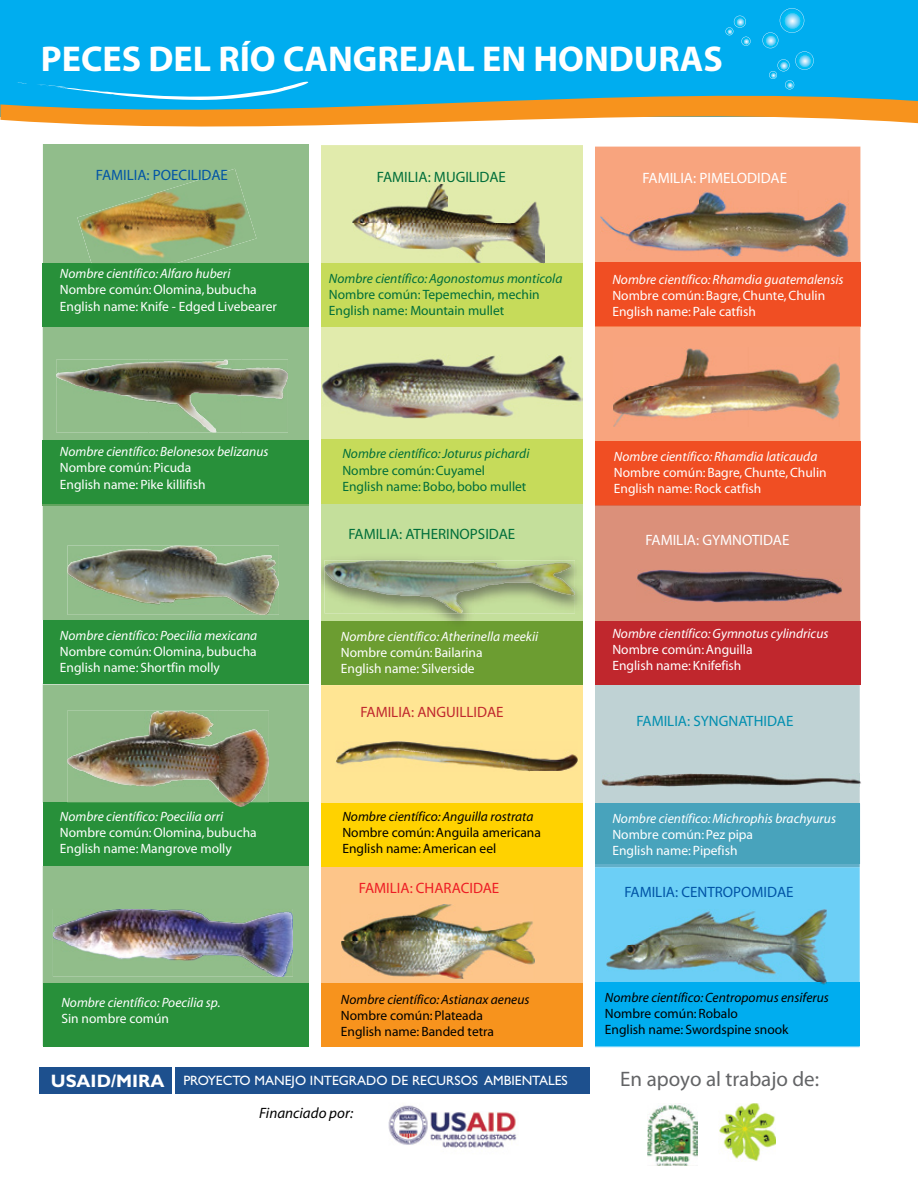
<style>
.page{position:relative;width:918px;height:1188px;background:#fff}
.page>*{position:absolute;margin:0;border:0;box-sizing:border-box;transform-origin:0 0}
.t1{font:700 36px "Myriad";color:#fff}
.t2{font:21px "Gill Sans";color:#636466}
.t3{font:15px "Gill Sans";color:#006e3a}
.t4{font:15px "Gill Sans";color:#0054a6}
.t5{font:15px "Gill Sans";color:#fff}
.t6{font:15px "Gill Sans";color:#008eaf}
.t7{font:15px "Gill Sans";color:#c0272d}
.t8{font:15px "Gill Sans";color:#ed1c24}
.t9{font:italic 15px "Myriad";color:#000}
.t10{font:13.5px/16.2px "Myriad";color:#fff}
.t11{font:italic 13.5px "Myriad";color:#fff}
.t12{font:13.5px/16.2px "Myriad";color:#000}
.t13{font:italic 13.5px "Myriad";color:#000}
.t14{font:italic 13.5px "Myriad";color:#006e3a}
.t15{font:13.5px/16.2px "Gill Sans";color:#006e3a}
.t16{font:13.5px "Gill Sans";color:#fff}
.t17{font:13.5px/16.2px "Myriad";color:#006e3a}
.t18{font:13.5px "Gill Sans";color:#fff}
.s1{font-weight:700;font-size:18px}
</style>
<div class="page">
<div style="left:321px;top:867px;width:262px;height:117px;background:#fdc589"></div>
<div style="left:595px;top:147px;width:265px;height:115px;background:#f8a47e"></div>
<div style="left:595px;top:327px;width:265px;height:114px;background:#f8a47e"></div>
<hr style="left:593px;top:325px;width:267px;height:2px;background:#f47c4c">
<div style="left:595px;top:505px;width:265px;height:116px;background:#db907a"></div>
<div style="left:321px;top:685px;width:262px;height:119px;background:#ffe593"></div>
<div style="left:321px;top:145px;width:262px;height:119px;background:#e1ebac"></div>
<div style="left:321px;top:327px;width:262px;height:113px;background:#e1ebac"></div>
<div style="left:321px;top:504px;width:262px;height:48px;background:#c4df9b"></div>
<hr style="left:318px;top:684px;width:266px;height:1px;background:#c7d367">
<div style="left:43px;top:144px;width:266px;height:119px;background:#91bd8b"></div>
<svg style="left:43px;top:327px;width:266px;height:114px;background:#8bb183"></svg>
<div style="left:43px;top:505px;width:266px;height:179px;background:#91bd8b"></div>
<hr style="left:43px;top:504px;width:267px;height:1px;background:#62a45e">
<div style="left:43px;top:685px;width:266px;height:118px;background:#91bd8b"></div>
<svg style="left:43px;top:866px;width:266px;height:118px;background:#86ab85"></svg>
<div style="left:595px;top:684px;width:265px;height:120px;background:#bfd2d4"></div>
<div style="left:595px;top:867px;width:265px;height:180px;background:#6ccff6"></div>
<div style="left:43px;top:803px;width:267px;height:63px;background:#28903a"></div>
<div style="left:43px;top:984px;width:267px;height:63px;background:#28903a"></div>
<div style="left:43px;top:441px;width:267px;height:63px;background:#28903a"></div>
<div style="left:592px;top:983px;width:268px;height:63px;background:#00adef"></div>
<svg style="left:595px;top:864px;width:265px;height:3px"></svg>
<div style="left:592px;top:804px;width:268px;height:60px;background:#48a3bc"></div>
<div style="left:43px;top:620px;width:267px;height:63px;background:#28903a"></div>
<div style="left:42px;top:263px;width:268px;height:64px;background:#28903a"></div>
<div style="left:317px;top:621px;width:268px;height:63px;background:#6c9d31"></div>
<div style="left:318px;top:264px;width:267px;height:63px;background:#c6db5a"></div>
<div style="left:317px;top:804px;width:267px;height:63px;background:#ffd200"></div>
<div style="left:317px;top:984px;width:267px;height:63px;background:#f7931d"></div>
<div style="left:593px;top:262px;width:267px;height:64px;background:#f04e23"></div>
<div style="left:593px;top:441px;width:267px;height:64px;background:#f04e23"></div>
<div style="left:593px;top:621px;width:267px;height:63px;background:#c0272d"></div>
<div style="left:318px;top:440px;width:267px;height:64px;background:#c6db5a"></div>
<div style="left:0;top:0;width:918px;height:116px;background:#00adef"></div>
<svg style="left:0;top:89px;width:918px;height:38px;fill:#f7931d"></svg>
<img style="left:336px;top:741px;width:241px;height:30px">
<img style="left:342px;top:904px;width:193px;height:75px">
<img style="left:353px;top:184px;width:191px;height:80px">
<img style="left:321px;top:355px;width:261px;height:63px">
<img style="left:321px;top:552px;width:262px;height:69px">
<img style="left:460px;top:583px;width:115px;height:30px">
<img style="left:329px;top:576px;width:131px;height:37px">
<img style="left:77px;top:169px;width:179px;height:94px">
<img style="left:637px;top:570px;width:205px;height:32px">
<img style="left:216px;top:392px;width:72px;height:40px">
<img style="left:216px;top:374px;width:72px;height:2px">
<img style="left:56px;top:372px;width:160px;height:24px">
<img style="left:102px;top:396px;width:114px;height:36px">
<img style="left:67px;top:546px;width:212px;height:69px">
<img style="left:67px;top:547px;width:197px;height:68px">
<img style="left:250px;top:762px;width:19px;height:41px">
<img style="left:67px;top:711px;width:202px;height:51px">
<img style="left:67px;top:754px;width:183px;height:49px">
<img style="left:233px;top:803px;width:16px;height:4px">
<svg style="left:762px;top:8px;width:52px;height:81px"></svg>
<svg style="left:725px;top:16px;width:26px;height:30px"></svg>
<img style="left:280px;top:935px;width:13px;height:42px">
<img style="left:53px;top:927px;width:227px;height:50px">
<img style="left:602px;top:774px;width:258px;height:12px">
<img style="left:607px;top:909px;width:220px;height:75px">
<svg style="left:36px;top:81px;width:277px;height:19px"></svg>
<img style="left:719px;top:1103px;width:57px;height:58px">
<img style="left:648px;top:1104px;width:50px;height:61px">
<img style="left:600px;top:190px;width:249px;height:66px">
<img style="left:613px;top:347px;width:227px;height:80px">
<div style="left:309px;top:134px;width:12px;height:914px;background:#fff"></div>
<div style="left:583px;top:137px;width:11px;height:915px;background:#fff"></div>
<img style="left:388px;top:1105px;width:129px;height:43px">
<div style="left:39px;top:1067px;width:551px;height:27px;background:#1d508e"></div>
<hr style="left:172px;top:1065px;width:3px;height:46px;background:#fff">
<h1 class="t1" style="left:41px;top:40px;width:684px">PECES DEL RÍO CANGREJAL EN HONDURAS</h1>
<p class="t4" style="left:96px;top:166px;width:134px">FAMILIA: POECILIDAE</p>
<p class="t11" style="left:60px;top:267px;width:172px">Nombre científico: Alfaro huberi</p>
<p class="t10" style="left:60px;top:282px;width:219px">Nombre común: Olomina, bubucha<br>English name: Knife - Edged Livebearer</p>
<p class="t11" style="left:60px;top:445px;width:210px">Nombre científico: Belonesox belizanus</p>
<p class="t10" style="left:60px;top:460px;width:147px">Nombre común: Picuda<br>English name: Pike killifish</p>
<p class="t11" style="left:60px;top:628px;width:199px">Nombre científico: Poecilia mexicana</p>
<p class="t10" style="left:60px;top:644px;width:198px">Nombre común: Olomina, bubucha<br>English name: Shortfin molly</p>
<p class="t11" style="left:60px;top:810px;width:165px">Nombre científico: Poecilia orri</p>
<p class="t10" style="left:60px;top:825px;width:198px">Nombre común: Olomina, bubucha<br>English name: Mangrove molly</p>
<p class="t11" style="left:61px;top:996px;width:161px">Nombre científico: Poecilia sp.</p>
<p class="t18" style="left:61px;top:1010px;width:109px">Sin nombre común</p>
<p class="t3" style="left:377px;top:167px;width:131px">FAMILIA: MUGILIDAE</p>
<p class="t14" style="left:329px;top:271px;width:235px">Nombre científico: Agonostomus monticola</p>
<p class="t15" style="left:329px;top:286px;width:212px">Nombre común: Tepemechin, mechin<br>English name: Mountain mullet</p>
<p class="t5" style="left:642px;top:169px;width:146px">FAMILIA: PIMELODIDAE</p>
<p class="t11" style="left:612px;top:273px;width:233px">Nombre científico: Rhamdia guatemalensis</p>
<p class="t10" style="left:612px;top:288px;width:214px">Nombre común: Bagre, Chunte, Chulin<br>English name: Pale catfish</p>
<p class="t14" style="left:342px;top:447px;width:189px">Nombre científico: Joturus pichardi</p>
<p class="t17" style="left:342px;top:463px;width:186px">Nombre común:Cuyamel<br>English name: Bobo, bobo mullet</p>
<p class="t3" style="left:348px;top:524px;width:168px">FAMILIA: ATHERINOPSIDAE</p>
<p class="t11" style="left:341px;top:630px;width:199px">Nombre científico: Atherinella meekii</p>
<p class="t10" style="left:341px;top:645px;width:143px">Nombre común: Bailarina<br>English name: Silverside</p>
<p class="t7" style="left:360px;top:703px;width:145px">FAMILIA: ANGUILLIDAE</p>
<p class="t13" style="left:342px;top:810px;width:193px">Nombre científico: Anguilla rostrata</p>
<p class="t12" style="left:342px;top:825px;width:200px">Nombre común: Anguila americana<br>English name: American eel</p>
<p class="t8" style="left:359px;top:878px;width:142px">FAMILIA: CHARACIDAE</p>
<p class="t13" style="left:341px;top:993px;width:190px">Nombre científico: Astianax aeneus</p>
<p class="t12" style="left:341px;top:1008px;width:155px">Nombre común: Plateada<br>English name: Banded tetra</p>
<p class="t11" style="left:614px;top:450px;width:205px">Nombre científico: Rhamdia laticauda</p>
<p class="t10" style="left:614px;top:465px;width:214px">Nombre común: Bagre, Chunte, Chulin<br>English name: Rock catfish</p>
<p class="t5" style="left:645px;top:530px;width:145px">FAMILIA: GYMNOTIDAE</p>
<p class="t11" style="left:612px;top:627px;width:218px">Nombre científico: Gymnotus cylindricus</p>
<p class="t10" style="left:612px;top:642px;width:142px">Nombre común: Anguilla<br>English name: Knifefish</p>
<p class="t6" style="left:636px;top:712px;width:159px">FAMILIA: SYNGNATHIDAE</p>
<p class="t11" style="left:612px;top:811px;width:225px">Nombre científico: Michrophis brachyurus</p>
<p class="t10" style="left:612px;top:827px;width:142px">Nombre común:Pez pipa<br>English name: Pipefish</p>
<p class="t4" style="left:624px;top:883px;width:171px">FAMILIA: CENTROPOMIDAE</p>
<p class="t13" style="left:605px;top:990px;width:225px">Nombre científico: Centropomus ensiferus</p>
<p class="t12" style="left:605px;top:1006px;width:185px">Nombre común: Robalo<br>English name: Swordspine snook</p>
<p class="t16" style="left:51px;top:1072px;width:519px"><span class="s1">USAID/MIRA</span> PROYECTO MANEJO INTEGRADO DE RECURSOS AMBIENTALES</p>
<h2 class="t2" style="left:620px;top:1066px;width:200px">En apoyo al trabajo de:</h2>
<p class="t9" style="left:259px;top:1106px;width:95px">Financiado por:</p>
</div>
